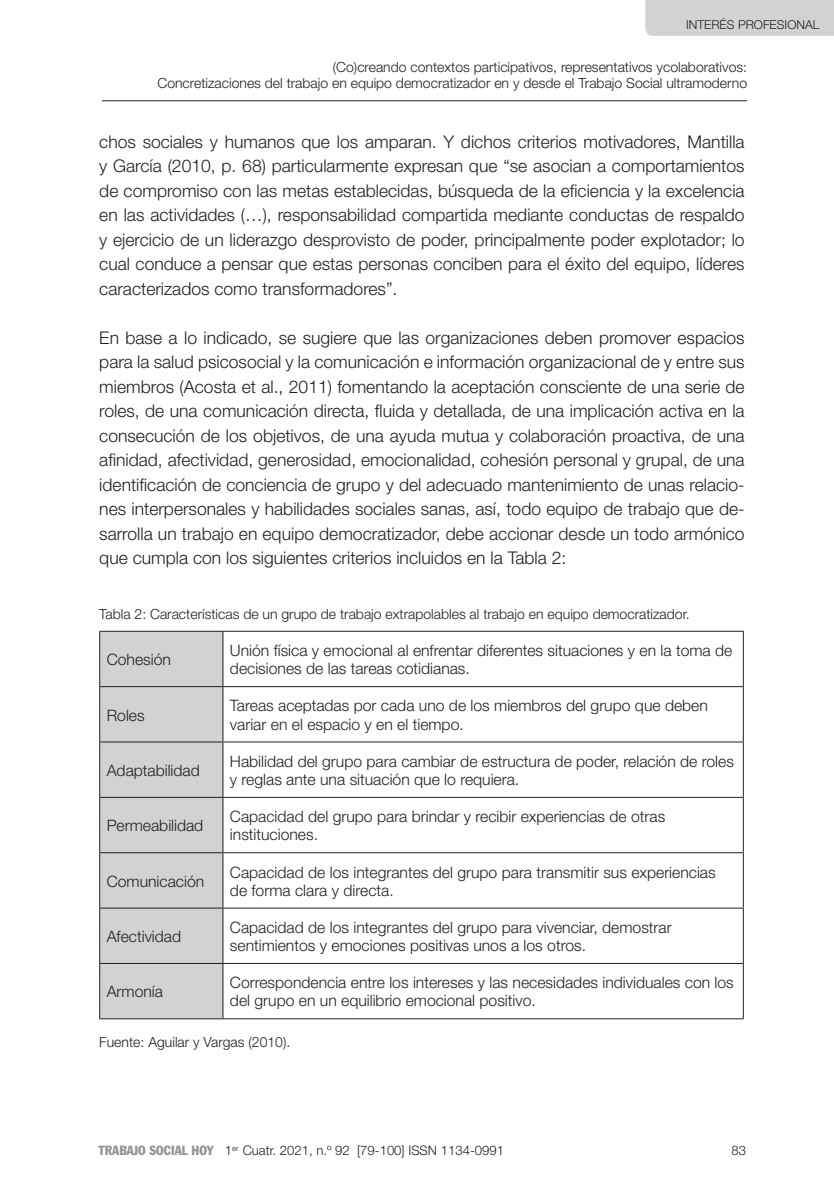
<style>
.page{position:relative;width:834px;height:1191px;background:#fff}
.page>*{position:absolute;margin:0;border:0;box-sizing:border-box;transform-origin:0 0}
.t1{font:300 17.5px/24.5px "Helvetica Neue";color:#231f20;text-align:justify}
.t2{font:300 15.75px/18.2px "Helvetica Neue";color:#231f20}
.Titulo_figura_y_tabl{font:300 14px/15.8px "Helvetica Neue";color:#231f20;text-align:right}
.FUENTE_OK{font:300 14px "Helvetica Neue";color:#231f20}
.t3{font:300 13.12px "Helvetica Neue";color:#231f20}
.t4{font:300 12.25px "Helvetica Neue";color:#231f20}
.s1{font-family:"Franklin Gothic";font-weight:400;font-stretch:condensed;color:#939598}
</style>
<div class="page">
<hr style="left:102px;top:100px;width:645px;height:1px;background:#231f20">
<div style="left:645px;top:0;width:188px;height:36px;background:#d1d2d4"></div>
<div style="left:100px;top:632px;width:122px;height:386px;background:#d1d2d4"></div>
<hr style="left:99px;top:631px;width:124px;height:1px;background:#231f20">
<hr style="left:99px;top:631px;width:1px;height:55px;background:#231f20">
<hr style="left:223px;top:631px;width:520px;height:1px;background:#231f20">
<hr style="left:222px;top:631px;width:1px;height:55px;background:#231f20">
<hr style="left:742px;top:631px;width:1px;height:55px;background:#231f20">
<hr style="left:99px;top:686px;width:124px;height:1px;background:#231f20">
<hr style="left:99px;top:687px;width:1px;height:54px;background:#231f20">
<hr style="left:223px;top:686px;width:520px;height:1px;background:#231f20">
<hr style="left:222px;top:687px;width:1px;height:54px;background:#231f20">
<hr style="left:742px;top:687px;width:1px;height:54px;background:#231f20">
<hr style="left:99px;top:741px;width:124px;height:1px;background:#231f20">
<hr style="left:99px;top:742px;width:1px;height:55px;background:#231f20">
<hr style="left:223px;top:741px;width:520px;height:1px;background:#231f20">
<hr style="left:222px;top:742px;width:1px;height:55px;background:#231f20">
<hr style="left:742px;top:742px;width:1px;height:55px;background:#231f20">
<hr style="left:99px;top:797px;width:124px;height:1px;background:#231f20">
<hr style="left:99px;top:798px;width:1px;height:54px;background:#231f20">
<hr style="left:223px;top:797px;width:520px;height:1px;background:#231f20">
<hr style="left:222px;top:798px;width:1px;height:54px;background:#231f20">
<hr style="left:742px;top:798px;width:1px;height:54px;background:#231f20">
<hr style="left:99px;top:852px;width:124px;height:1px;background:#231f20">
<hr style="left:99px;top:853px;width:1px;height:54px;background:#231f20">
<hr style="left:223px;top:852px;width:520px;height:1px;background:#231f20">
<hr style="left:222px;top:853px;width:1px;height:54px;background:#231f20">
<hr style="left:742px;top:853px;width:1px;height:54px;background:#231f20">
<hr style="left:99px;top:907px;width:124px;height:1px;background:#231f20">
<hr style="left:99px;top:908px;width:1px;height:55px;background:#231f20">
<hr style="left:223px;top:907px;width:520px;height:1px;background:#231f20">
<hr style="left:222px;top:908px;width:1px;height:55px;background:#231f20">
<hr style="left:742px;top:908px;width:1px;height:55px;background:#231f20">
<hr style="left:99px;top:963px;width:124px;height:1px;background:#231f20">
<hr style="left:99px;top:964px;width:1px;height:54px;background:#231f20">
<hr style="left:223px;top:963px;width:520px;height:1px;background:#231f20">
<hr style="left:222px;top:964px;width:1px;height:54px;background:#231f20">
<hr style="left:742px;top:964px;width:1px;height:54px;background:#231f20">
<hr style="left:99px;top:1018px;width:124px;height:1px;background:#231f20">
<hr style="left:223px;top:1018px;width:520px;height:1px;background:#231f20">
<p class="t4" style="left:686px;top:17px;width:135px">INTERÉS PROFESIONAL</p>
<p class="Titulo_figura_y_tabl" style="left:157px;top:59px;width:591px">(Co)creando contextos participativos, representativos ycolaborativos:<br>Concretizaciones del trabajo en equipo democratizador en y desde el Trabajo Social ultramoderno</p>
<p class="t1" style="left:99px;top:129px;width:646px">chos sociales y humanos que los amparan. Y dichos criterios motivadores, Mantilla y García (2010, p. 68) particularmente expresan que “se asocian a comportamientos de compromiso con las metas establecidas, búsqueda de la eficiencia y la excelencia en las actividades (…), responsabilidad compartida mediante conductas de respaldo y ejercicio de un liderazgo desprovisto de poder, principalmente poder explotador; lo cual conduce a pensar que estas personas conciben para el éxito del equipo, líderes caracterizados como transformadores”.</p>
<p class="t1" style="left:99px;top:325px;width:646px">En base a lo indicado, se sugiere que las organizaciones deben promover espacios para la salud psicosocial y la comunicación e información organizacional de y entre sus miembros (Acosta et al., 2011) fomentando la aceptación consciente de una serie de roles, de una comunicación directa, fluida y detallada, de una implicación activa en la consecución de los objetivos, de una ayuda mutua y colaboración proactiva, de una afinidad, afectividad, generosidad, emocionalidad, cohesión personal y grupal, de una identificación de conciencia de grupo y del adecuado mantenimiento de unas relacio&shy;nes interpersonales y habilidades sociales sanas, así, todo equipo de trabajo que de&shy;sarrolla un trabajo en equipo democratizador, debe accionar desde un todo armónico que cumpla con los siguientes criterios incluidos en la Tabla 2:</p>
<p class="Titulo_figura_y_tabl" style="left:99px;top:605px;width:592px">Tabla 2: Características de un grupo de trabajo extrapolables al trabajo en equipo democratizador.</p>
<p class="t2" style="left:107px;top:650px;width:66px">Cohesión</p>
<p class="t2" style="left:230px;top:641px;width:504px">Unión física y emocional al enfrentar diferentes situaciones y en la toma de decisiones de las tareas cotidianas.</p>
<p class="t2" style="left:107px;top:705px;width:39px">Roles</p>
<p class="t2" style="left:230px;top:696px;width:479px">Tareas aceptadas por cada uno de los miembros del grupo que deben variar en el espacio y en el tiempo.</p>
<p class="t2" style="left:107px;top:761px;width:95px">Adaptabilidad</p>
<p class="t2" style="left:230px;top:752px;width:505px">Habilidad del grupo para cambiar de estructura de poder, relación de roles y reglas ante una situación que lo requiera.</p>
<p class="t2" style="left:107px;top:816px;width:98px">Permeabilidad</p>
<p class="t2" style="left:230px;top:807px;width:437px">Capacidad del grupo para brindar y recibir experiencias de otras instituciones.</p>
<p class="t2" style="left:107px;top:871px;width:99px">Comunicación</p>
<p class="t2" style="left:230px;top:862px;width:487px">Capacidad de los integrantes del grupo para transmitir sus experiencias de forma clara y directa.</p>
<p class="t2" style="left:107px;top:927px;width:76px">Afectividad</p>
<p class="t2" style="left:230px;top:918px;width:443px">Capacidad de los integrantes del grupo para vivenciar, demostrar sentimientos y emociones positivas unos a los otros.</p>
<p class="t2" style="left:107px;top:982px;width:58px">Armonía</p>
<p class="t2" style="left:230px;top:973px;width:505px">Correspondencia entre los intereses y las necesidades individuales con los del grupo en un equilibrio emocional positivo.</p>
<p class="FUENTE_OK" style="left:99px;top:1033px;width:192px">Fuente: Aguilar y Vargas (2010).</p>
<p class="t3" style="left:99px;top:1142px;width:407px"><span class="s1">TRABAJO SOCIAL HOY</span> 1<sup>er</sup> Cuatr. 2021, n.º 92 [79-100] ISSN 1134-0991</p>
<p class="t3" style="left:731px;top:1142px;width:16px">83</p>
</div>
